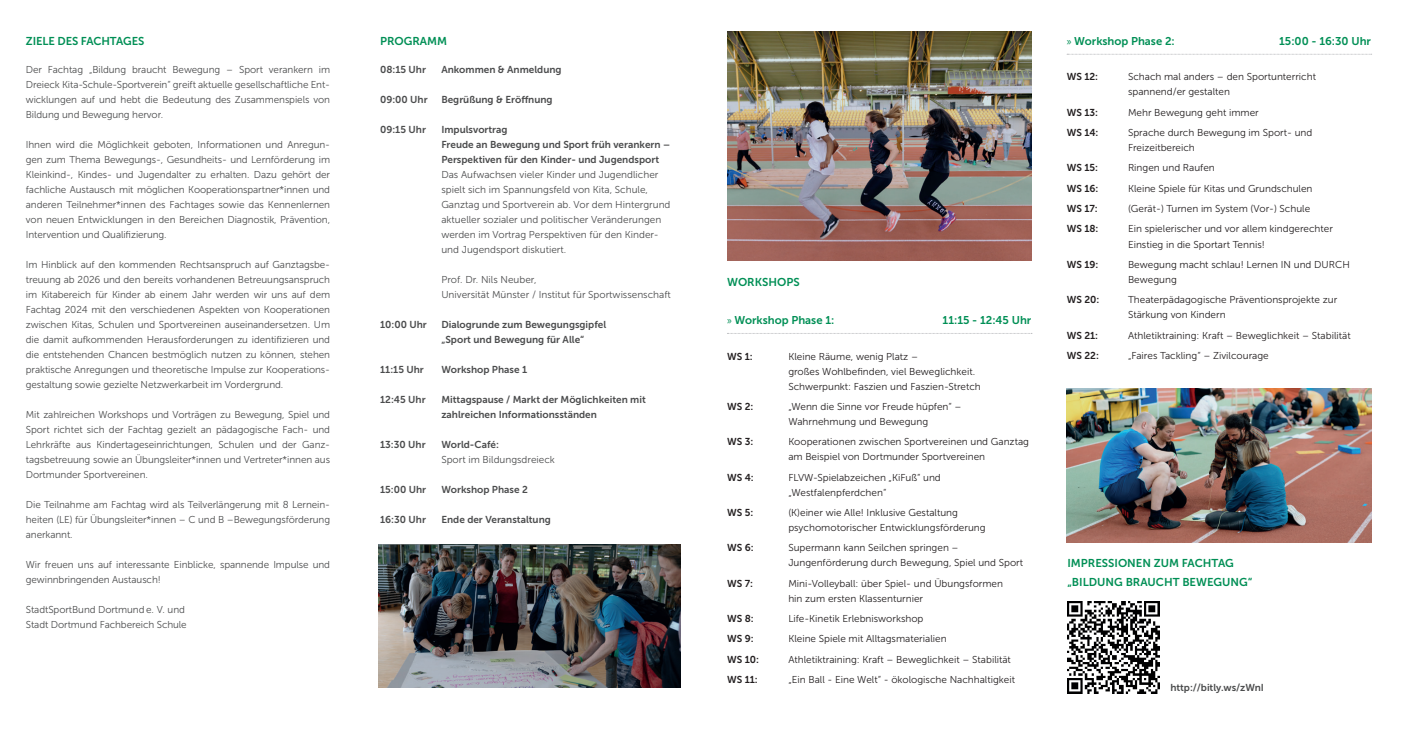
<style>
.page{position:relative;width:1407px;height:745px;background:#fff}
.page>*{position:absolute;margin:0;border:0;box-sizing:border-box;transform-origin:0 0}
.t1{font:11.38px/18.8px "Museo Sans 700";color:#008f55}
.t2{font:11.25px "Museo Sans 700";color:#008f55}
.t3{font:10px/15px "Museo Sans 300";letter-spacing:-.01em;color:#4b4c4d;text-align:justify}
.t4{font:10px/15px "Museo Sans 300";color:#231f20}
.t5{font:10px/15px "Museo Sans 700";color:#4b4c4d}
.t6{font:10px "Museo Sans 700";color:#231f20}
.s1{font-family:"Myriad Pro"}
</style>
<div class="page">
<svg style="left:727px;top:333px;width:305px;height:1px"></svg>
<svg style="left:1067px;top:54px;width:304px;height:1px"></svg>
<img style="left:378px;top:544px;width:303px;height:143px">
<img style="left:727px;top:32px;width:304px;height:228px">
<img style="left:1067px;top:388px;width:304px;height:154px">
<img style="left:1068px;top:601px;width:91px;height:92px">
<p class="t1" style="left:26px;top:32px;width:120px">ZIELE DES FACHTAGES</p>
<p class="t3" style="left:26px;top:62px;width:306px">Der Fachtag „Bildung braucht Bewegung – Sport verankern im Dreieck Kita-Schule-Sportverein“ greift aktuelle gesellschaftliche Ent&shy;wicklungen auf und hebt die Bedeutung des Zusammenspiels von Bildung und Bewegung hervor.</p>
<p class="t3" style="left:26px;top:137px;width:306px">Ihnen wird die Möglichkeit geboten, Informationen und Anregun&shy;gen zum Thema Bewegungs-, Gesundheits- und Lernförderung im Kleinkind-, Kindes- und Jugendalter zu erhalten. Dazu gehört der fachliche Austausch mit möglichen Kooperationspartner*innen und anderen Teilnehmer*innen des Fachtages sowie das Kennenlernen von neuen Entwicklungen in den Bereichen Diagnostik, Prävention, Intervention und Qualifizierung.</p>
<p class="t3" style="left:26px;top:257px;width:306px">Im Hinblick auf den kommenden Rechtsanspruch auf Ganztagsbe&shy;treuung ab 2026 und den bereits vorhandenen Betreuungsanspruch im Kitabereich für Kinder ab einem Jahr werden wir uns auf dem Fachtag 2024 mit den verschiedenen Aspekten von Kooperationen zwischen Kitas, Schulen und Sportvereinen auseinandersetzen. Um die damit aufkommenden Herausforderungen zu identifizieren und die entstehenden Chancen bestmöglich nutzen zu können, stehen praktische Anregungen und theoretische Impulse zur Kooperations&shy;gestaltung sowie gezielte Netzwerkarbeit im Vordergrund.</p>
<p class="t3" style="left:26px;top:407px;width:306px">Mit zahlreichen Workshops und Vorträgen zu Bewegung, Spiel und Sport richtet sich der Fachtag gezielt an pädagogische Fach- und Lehrkräfte aus Kindertageseinrichtungen, Schulen und der Ganz&shy;tagsbetreuung sowie an Übungsleiter*innen und Vertreter*innen aus Dortmunder Sportvereinen.</p>
<p class="t3" style="left:26px;top:497px;width:306px">Die Teilnahme am Fachtag wird als Teilverlängerung mit 8 Lernein&shy;heiten (LE) für Übungsleiter*innen – C und B –Bewegungsförderung anerkannt.</p>
<p class="t3" style="left:26px;top:557px;width:306px">Wir freuen uns auf interessante Einblicke, spannende Impulse und gewinnbringenden Austausch!</p>
<p class="t3" style="left:26px;top:602px;width:162px">StadtSportBund Dortmund e. V. und<br>Stadt Dortmund Fachbereich Schule</p>
<p class="t1" style="left:380px;top:32px;width:68px">PROGRAMM</p>
<p class="t5" style="left:380px;top:62px;width:47px">08:15 Uhr</p>
<p class="t5" style="left:441px;top:62px;width:122px">Ankommen &amp; Anmeldung</p>
<p class="t5" style="left:380px;top:92px;width:49px">09:00 Uhr</p>
<p class="t5" style="left:441px;top:92px;width:113px">Begrüßung &amp; Eröffnung</p>
<p class="t5" style="left:380px;top:122px;width:47px">09:15 Uhr</p>
<p class="t5" style="left:441px;top:122px;width:230px">Impulsvortrag<br>Freude an Bewegung und Sport früh verankern –<br>Perspektiven für den Kinder- und Jugendsport</p>
<p class="t3" style="left:441px;top:167px;width:231px;text-align:left">Das Aufwachsen vieler Kinder und Jugendlicher spielt sich im Spannungsfeld von Kita, Schule, Ganztag und Sportverein ab. Vor dem Hintergrund aktueller sozialer und politischer Veränderungen werden im Vortrag Perspektiven für den Kinder&shy;und Jugendsport diskutiert.</p>
<p class="t3" style="left:441px;top:272px;width:231px">Prof. Dr. Nils Neuber,<br>Universität Münster / Institut für Sportwissenschaft</p>
<p class="t5" style="left:380px;top:317px;width:48px">10:00 Uhr</p>
<p class="t5" style="left:441px;top:317px;width:166px">Dialogrunde zum Bewegungsgipfel „Sport und Bewegung für Alle“</p>
<p class="t5" style="left:380px;top:362px;width:45px">11:15 Uhr</p>
<p class="t5" style="left:441px;top:362px;width:87px">Workshop Phase 1</p>
<p class="t5" style="left:380px;top:392px;width:47px">12:45 Uhr</p>
<p class="t5" style="left:441px;top:392px;width:206px">Mittagspause / Markt der Möglichkeiten mit zahlreichen Informationsständen</p>
<p class="t5" style="left:380px;top:437px;width:47px">13:30 Uhr</p>
<p class="t5" style="left:441px;top:437px;width:59px">World-Café:</p>
<p class="t3" style="left:441px;top:452px;width:115px">Sport im Bildungsdreieck</p>
<p class="t5" style="left:380px;top:482px;width:48px">15:00 Uhr</p>
<p class="t5" style="left:441px;top:482px;width:88px">Workshop Phase 2</p>
<p class="t5" style="left:380px;top:512px;width:47px">16:30 Uhr</p>
<p class="t5" style="left:441px;top:512px;width:111px">Ende der Veranstaltung</p>
<p class="t1" style="left:727px;top:273px;width:74px">WORKSHOPS</p>
<p class="t2" style="left:727px;top:314px;width:109px"><span class="s1">»</span> Workshop Phase 1:</p>
<p class="t2" style="left:942px;top:314px;width:90px">11:15 - 12:45 Uhr</p>
<p class="t6" style="left:727px;top:350px;width:27px">WS 1:</p>
<p class="t4" style="left:788px;top:348px;width:194px">Kleine Räume, wenig Platz –<br>großes Wohlbefinden, viel Beweglichkeit.<br>Schwerpunkt: Faszien und Faszien-Stretch</p>
<p class="t6" style="left:727px;top:400px;width:28px">WS 2:</p>
<p class="t4" style="left:788px;top:399px;width:175px">„Wenn die Sinne vor Freude hüpfen“ –<br>Wahrnehmung und Bewegung</p>
<p class="t6" style="left:727px;top:436px;width:28px">WS 3:</p>
<p class="t4" style="left:788px;top:434px;width:242px">Kooperationen zwischen Sportvereinen und Ganztag am Beispiel von Dortmunder Sportvereinen</p>
<p class="t6" style="left:727px;top:471px;width:28px">WS 4:</p>
<p class="t4" style="left:788px;top:469px;width:154px">FLVW-Spielabzeichen „KiFuß“ und „Westfalenpferdchen“</p>
<p class="t6" style="left:727px;top:506px;width:28px">WS 5:</p>
<p class="t4" style="left:788px;top:505px;width:199px">(K)einer wie Alle! Inklusive Gestaltung psychomotorischer Entwicklungsförderung</p>
<p class="t6" style="left:727px;top:542px;width:28px">WS 6:</p>
<p class="t4" style="left:788px;top:540px;width:236px">Supermann kann Seilchen springen –<br>Jungenförderung durch Bewegung, Spiel und Sport</p>
<p class="t6" style="left:727px;top:577px;width:27px">WS 7:</p>
<p class="t4" style="left:788px;top:575px;width:216px">Mini-Volleyball: über Spiel- und Übungsformen hin zum ersten Klassenturnier</p>
<p class="t6" style="left:727px;top:612px;width:28px">WS 8:</p>
<p class="t4" style="left:788px;top:611px;width:137px">Life-Kinetik Erlebnisworkshop</p>
<p class="t6" style="left:727px;top:633px;width:28px">WS 9:</p>
<p class="t4" style="left:788px;top:631px;width:160px">Kleine Spiele mit Alltagsmaterialien</p>
<p class="t6" style="left:727px;top:653px;width:33px">WS 10:</p>
<p class="t4" style="left:788px;top:651px;width:224px">Athletiktraining: Kraft – Beweglichkeit – Stabilität</p>
<p class="t6" style="left:727px;top:673px;width:32px">WS 11:</p>
<p class="t4" style="left:788px;top:671px;width:228px">„Ein Ball - Eine Welt“ - ökologische Nachhaltigkeit</p>
<p class="t2" style="left:1067px;top:35px;width:110px"><span class="s1">»</span> Workshop Phase 2:</p>
<p class="t2" style="left:1279px;top:35px;width:93px">15:00 - 16:30 Uhr</p>
<p class="t6" style="left:1067px;top:71px;width:33px">WS 12:</p>
<p class="t4" style="left:1128px;top:69px;width:189px">Schach mal anders – den Sportunterricht spannend/er gestalten</p>
<p class="t6" style="left:1067px;top:107px;width:33px">WS 13:</p>
<p class="t4" style="left:1128px;top:105px;width:132px">Mehr Bewegung geht immer</p>
<p class="t6" style="left:1067px;top:127px;width:33px">WS 14:</p>
<p class="t4" style="left:1128px;top:125px;width:186px">Sprache durch Bewegung im Sport- und<br>Freizeitbereich</p>
<p class="t6" style="left:1067px;top:162px;width:33px">WS 15:</p>
<p class="t4" style="left:1128px;top:160px;width:88px">Ringen und Raufen</p>
<p class="t6" style="left:1067px;top:183px;width:33px">WS 16:</p>
<p class="t4" style="left:1128px;top:181px;width:186px">Kleine Spiele für Kitas und Grundschulen</p>
<p class="t6" style="left:1067px;top:203px;width:33px">WS 17:</p>
<p class="t4" style="left:1128px;top:201px;width:184px">(Gerät-) Turnen im System (Vor-) Schule</p>
<p class="t6" style="left:1067px;top:223px;width:33px">WS 18:</p>
<p class="t4" style="left:1128px;top:221px;width:206px">Ein spielerischer und vor allem kindgerechter<br>Einstieg in die Sportart Tennis!</p>
<p class="t6" style="left:1067px;top:259px;width:33px">WS 19:</p>
<p class="t4" style="left:1128px;top:257px;width:223px">Bewegung macht schlau! Lernen IN und DURCH<br>Bewegung</p>
<p class="t6" style="left:1067px;top:294px;width:34px">WS 20:</p>
<p class="t4" style="left:1128px;top:292px;width:211px">Theaterpädagogische Präventionsprojekte zur<br>Stärkung von Kindern</p>
<p class="t6" style="left:1067px;top:329px;width:33px">WS 21:</p>
<p class="t4" style="left:1128px;top:327px;width:224px">Athletiktraining: Kraft – Beweglichkeit – Stabilität</p>
<p class="t6" style="left:1067px;top:349px;width:34px">WS 22:</p>
<p class="t4" style="left:1128px;top:348px;width:142px">„Faires Tackling“ – Zivilcourage</p>
<p class="t1" style="left:1067px;top:553px;width:186px">IMPRESSIONEN ZUM FACHTAG „BILDUNG BRAUCHT BEWEGUNG“</p>
<p class="t5" style="left:1170px;top:680px;width:95px">http://bitly.ws/zWnI</p>
</div>
